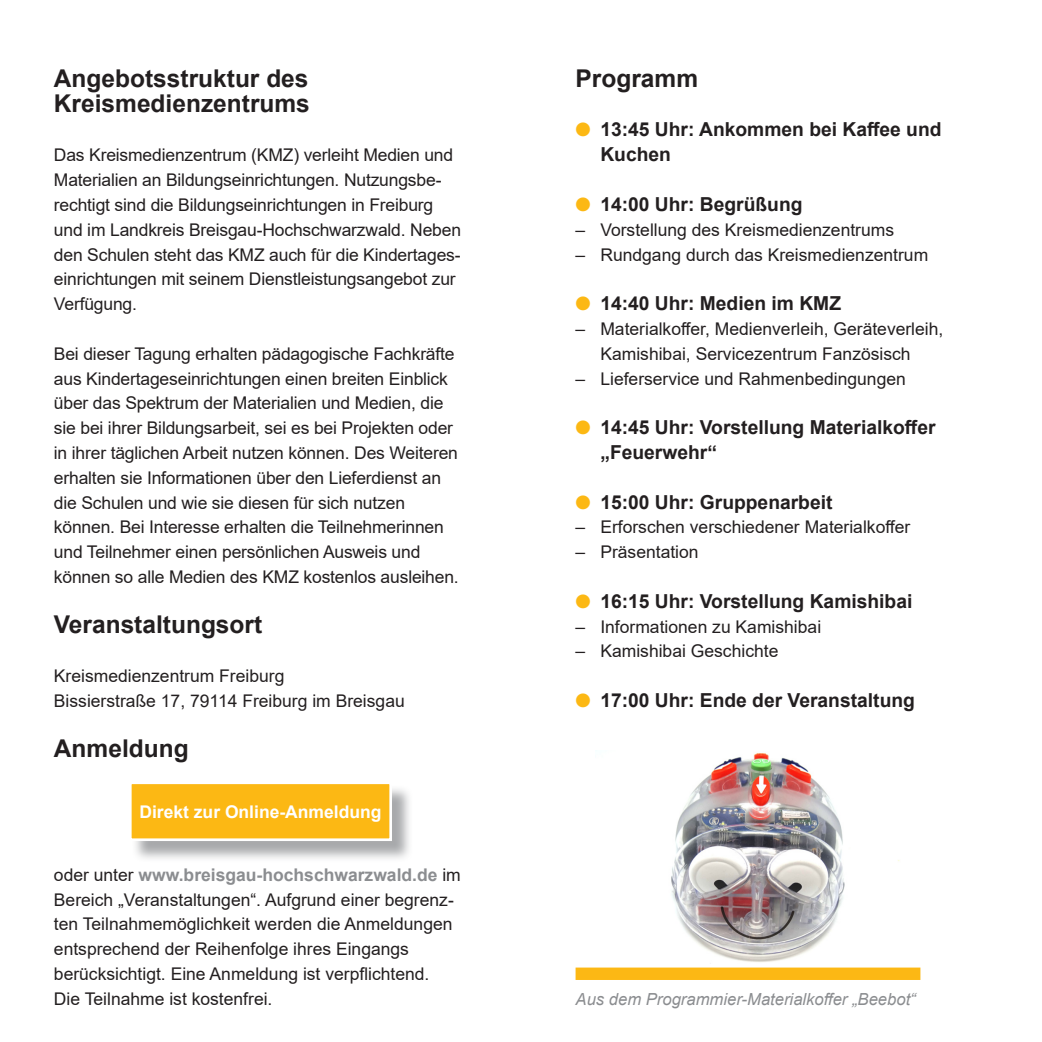
<style>
.page{position:relative;width:1042px;height:1042px;background:#fff}
.page>*{position:absolute;margin:0;border:0;box-sizing:border-box;transform-origin:0 0}
.Headline_Innenseite{font:700 24.5px/24.8px "Arial";color:#231f20}
.Fließtext{font:700 24.5px "Arial";color:#231f20}
.t1{font:700 19.25px/24.8px "Arial";color:#231f20}
.Fließtext-2{font:17.5px/24.8px "Arial";letter-spacing:-.01em;color:#231f20}
.Tabellentext{font:700 17.5px "Arial";color:#fff}
.Tabellentext-2{font:italic 16.62px "Arial";color:#8b8d90}
.s1{font-weight:700;color:#8b8d90}
.s2{color:#fcb814}
</style>
<div class="page">
<div style="left:132px;top:784px;width:282px;height:79px;background:#8b8d90;opacity:.75"></div>
<div style="left:130px;top:783px;width:261px;height:57px;background:#fcb814"></div>
<div style="left:129px;top:781px;width:263px;height:60px;border:3px solid #fff"></div>
<img style="left:671px;top:753px;width:229px;height:209px">
<div style="left:575px;top:967px;width:345px;height:13px;background:#fcb814;border:2px solid #fcb814"></div>
<p class="Headline_Innenseite" style="left:54px;top:66px;width:257px">Angebotsstruktur des<br>Kreismedienzentrums</p>
<p class="Fließtext-2" style="left:54px;top:143px;width:409px">Das Kreismedienzentrum (KMZ) verleiht Medien und Materialien an Bildungseinrichtungen. Nutzungsbe&shy;rechtigt sind die Bildungseinrichtungen in Freiburg und im Landkreis Breisgau-Hochschwarzwald. Neben den Schulen steht das KMZ auch für die Kindertages&shy;einrichtungen mit seinem Dienstleistungsangebot zur Verfügung.</p>
<p class="Fließtext-2" style="left:54px;top:341px;width:406px">Bei dieser Tagung erhalten pädagogische Fachkräfte aus Kindertageseinrichtungen einen breiten Einblick über das Spektrum der Materialien und Medien, die sie bei ihrer Bildungsarbeit, sei es bei Projekten oder in ihrer täglichen Arbeit nutzen können. Des Weiteren erhalten sie Informationen über den Lieferdienst an die Schulen und wie sie diesen für sich nutzen können. Bei Interesse erhalten die Teilnehmerinnen und Teilnehmer einen persönlichen Ausweis und können so alle Medien des KMZ kostenlos ausleihen.</p>
<p class="Headline_Innenseite" style="left:54px;top:612px;width:210px">Veranstaltungsort</p>
<p class="Fließtext-2" style="left:54px;top:663px;width:232px">Kreismedienzentrum Freiburg</p>
<p class="Fließtext-2" style="left:54px;top:688px;width:352px">Bissierstraße 17, 79114 Freiburg im Breisgau</p>
<p class="Fließtext" style="left:54px;top:731px;width:136px">Anmeldung</p>
<p class="Tabellentext" style="left:139px;top:799px;width:244px">Direkt zur Online-Anmeldung</p>
<p class="Fließtext-2" style="left:54px;top:862px;width:408px">oder unter <span class="s1">www.breisgau-hochschwarzwald.de</span> im Bereich „Veranstaltungen“. Aufgrund einer begrenz&shy;ten Teilnahmemöglichkeit werden die Anmeldungen entsprechend der Reihenfolge ihres Eingangs berücksichtigt. Eine Anmeldung ist verpflichtend.<br>Die Teilnahme ist kostenfrei.</p>
<p class="Headline_Innenseite" style="left:575px;top:66px;width:124px">Programm</p>
<p class="t1" style="left:600px;top:117px;width:343px;text-indent:-25px"><span class="s2">●</span> 13:45 Uhr: Ankommen bei Kaffee und<br>Kuchen</p>
<p class="t1" style="left:575px;top:192px;width:228px"><span class="s2">●</span> 14:00 Uhr: Begrüßung</p>
<p class="Fließtext-2" style="left:575px;top:217px;width:320px">– Vorstellung des Kreismedienzentrums</p>
<p class="Fließtext-2" style="left:575px;top:242px;width:354px">– Rundgang durch das Kreismedienzentrum</p>
<p class="t1" style="left:575px;top:291px;width:267px"><span class="s2">●</span> 14:40 Uhr: Medien im KMZ</p>
<p class="Fließtext-2" style="left:575px;top:316px;width:369px;text-align:center">– Materialkoffer, Medienverleih, Geräteverleih,<br>Kamishibai, Servicezentrum Fanzösisch</p>
<p class="Fließtext-2" style="left:575px;top:366px;width:332px">– Lieferservice und Rahmenbedingungen</p>
<p class="t1" style="left:600px;top:415px;width:337px;text-indent:-25px"><span class="s2">●</span> 14:45 Uhr: Vorstellung Materialkoffer „Feuerwehr“</p>
<p class="t1" style="left:575px;top:489px;width:258px"><span class="s2">●</span> 15:00 Uhr: Gruppenarbeit</p>
<p class="Fließtext-2" style="left:575px;top:515px;width:336px">– Erforschen verschiedener Materialkoffer</p>
<p class="Fließtext-2" style="left:575px;top:539px;width:125px">– Präsentation</p>
<p class="t1" style="left:575px;top:589px;width:338px"><span class="s2">●</span> 16:15 Uhr: Vorstellung Kamishibai</p>
<p class="Fließtext-2" style="left:575px;top:614px;width:247px">– Informationen zu Kamishibai</p>
<p class="Fließtext-2" style="left:575px;top:639px;width:204px">– Kamishibai Geschichte</p>
<p class="t1" style="left:575px;top:688px;width:341px"><span class="s2">●</span> 17:00 Uhr: Ende der Veranstaltung</p>
<p class="Tabellentext-2" style="left:575px;top:988px;width:342px">Aus dem Programmier-Materialkoffer „Beebot“</p>
</div>
